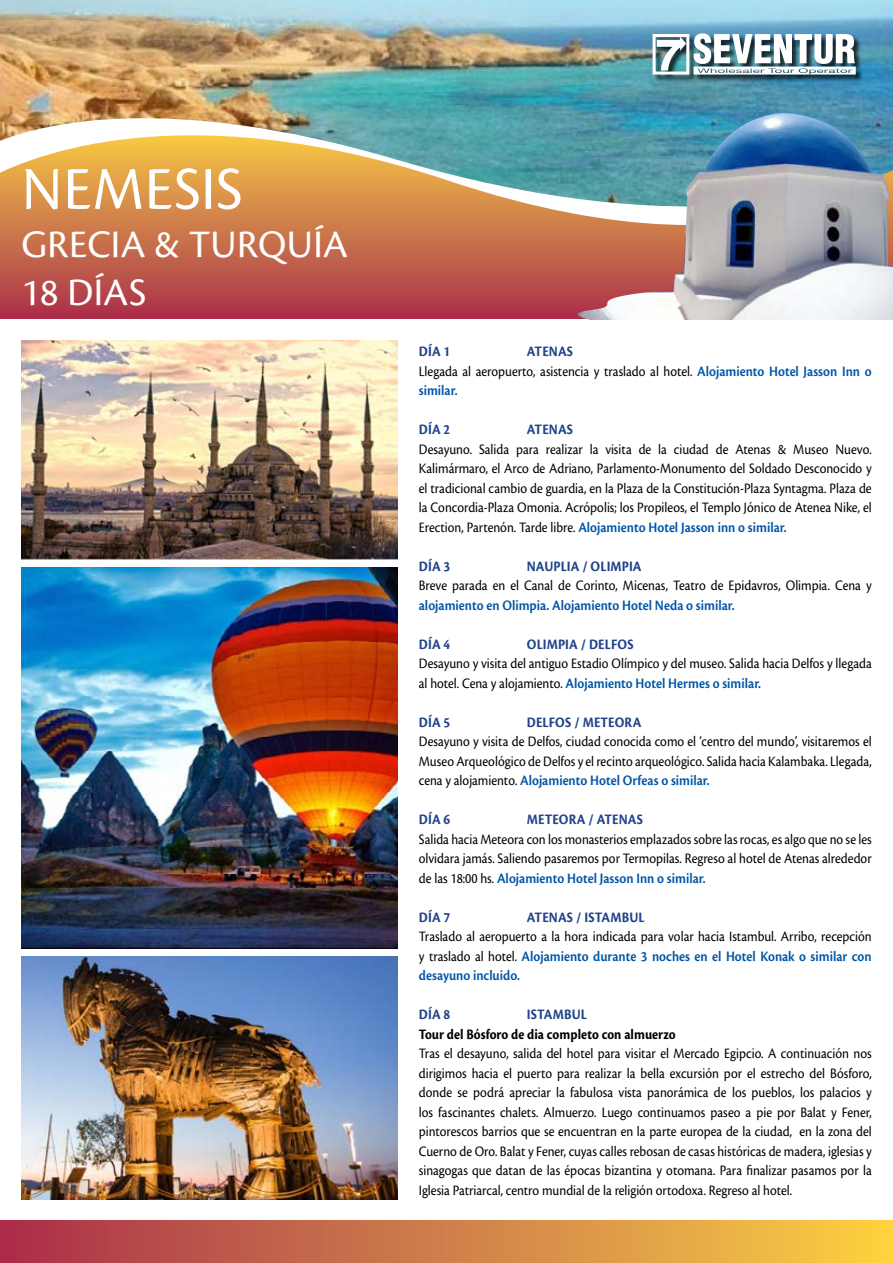
<style>
.page{position:relative;width:893px;height:1263px;background:#fff}
.page>*{position:absolute;margin:0;border:0;box-sizing:border-box;transform-origin:0 0}
.t1{font:63px "Cronos Pro";letter-spacing:.01em;color:#fff}
.t2{font:40.5px/48px "Cronos Pro";letter-spacing:.01em;color:#fff}
.t3{font:15px/19.5px "Cronos Pro";color:#000;text-align:justify;scale:.89 1}
.t4{font:700 15px "Cronos Pro";letter-spacing:.005em;color:#20438b;scale:.9 1}
.t5{font:600 15px "Cronos Pro";color:#0055a7;scale:.9 1}
.t6{font:700 15px "Cronos Pro";letter-spacing:.005em;color:#000;scale:.89 1}
.s1{font-weight:700;color:#20438b}
.s2{font-weight:600;color:#0055a7}
</style>
<div class="page">
<div style="left:0;top:125px;width:893px;height:194px;background:#af3849"></div>
<svg style="left:0;top:246px;width:578px;height:50px;background:#bc584a"></svg>
<img style="left:0;top:0;width:893px;height:246px">
<div style="left:0;top:1220px;width:893px;height:43px;background:linear-gradient(to right,#a82e4d,#fbd144)"></div>
<img style="left:21px;top:340px;width:377px;height:219px">
<img style="left:21px;top:957px;width:377px;height:242px">
<div style="left:653px;top:34px;width:211px;height:49px;background:#000;opacity:.77"></div>
<div style="left:653px;top:34px;width:36px;height:41px;border:3px solid #fff"></div>
<svg style="left:657px;top:37px;width:29px;height:33px"></svg>
<img style="left:694px;top:33px;width:162px;height:42px">
<img style="left:21px;top:568px;width:377px;height:380px">
<img style="left:578px;top:113px;width:315px;height:207px">
<h1 class="t1" style="left:22px;top:153px;width:222px">nemesis</h1>
<h2 class="t2" style="left:21px;top:220px;width:328px">grecia &amp; turquía<br>18 días</h2>
<p class="t4" style="left:419px;top:343px;width:36px">DíA 1</p>
<p class="t3" style="left:419px;top:342px;width:510px;text-align:left;text-indent:108px"><span class="s1">ATENAS<br></span>Llegada al aeropuerto, asistencia y traslado al hotel. <span class="s2">Alojamiento Hotel Jasson Inn o similar.</span></p>
<p class="t4" style="left:419px;top:421px;width:36px">DíA 2</p>
<p class="t4" style="left:527px;top:421px;width:53px">ATENAS</p>
<p class="t3" style="left:419px;top:439px;width:510px">Desayuno. Salida para realizar la visita de la ciudad de Atenas &amp; Museo Nuevo.<br>Kalimármaro, el Arco de Adriano, Parlamento-Monumento del Soldado Desconocido y el tradicional cambio de guardia, en la Plaza de la Constitución-Plaza Syntagma. Plaza de la Concordia-Plaza Omonia. Acrópolis; los Propileos, el Templo Jónico de Atenea Nike, el Erection, Partenón. Tarde libre. <span class="s2">Alojamiento Hotel Jasson inn o similar.</span></p>
<p class="t4" style="left:419px;top:557px;width:36px">DíA 3</p>
<p class="t4" style="left:527px;top:557px;width:129px">NAUPLIA / OLIMPIA</p>
<p class="t3" style="left:419px;top:576px;width:510px">Breve parada en el Canal de Corinto, Micenas, Teatro de Epidavros, Olimpia. Cena y</p>
<p class="t5" style="left:419px;top:596px;width:352px">alojamiento en Olimpia. Alojamiento Hotel Neda o similar.</p>
<p class="t4" style="left:419px;top:635px;width:36px">DíA 4</p>
<p class="t4" style="left:527px;top:635px;width:120px">OLIMPIA / DELFOS</p>
<p class="t3" style="left:419px;top:654px;width:510px">Desayuno y visita del antiguo Estadio Olímpico y del museo. Salida hacia Delfos y llegada al hotel. Cena y alojamiento. <span class="s2">Alojamiento Hotel Hermes o similar.</span></p>
<p class="t4" style="left:419px;top:713px;width:36px">DÍA 5</p>
<p class="t4" style="left:527px;top:713px;width:129px">DELFOS / METEORA</p>
<p class="t3" style="left:419px;top:732px;width:510px">Desayuno y visita de Delfos, ciudad conocida como el ‘centro del mundo’, visitaremos el Museo Arqueológico de Delfos y el recinto arqueológico. Salida hacia Kalambaka. Llegada, cena y alojamiento. <span class="s2">Alojamiento Hotel Orfeas o similar.</span></p>
<p class="t4" style="left:419px;top:811px;width:36px">DíA 6</p>
<p class="t4" style="left:527px;top:811px;width:131px">METEORA / ATENAS</p>
<p class="t3" style="left:419px;top:829px;width:510px">Salida hacia Meteora con los monasterios emplazados sobre las rocas, es algo que no se les olvidara jamás. Saliendo pasaremos por Termopilas. Regreso al hotel de Atenas alrededor de las 18:00 hs. <span class="s2">Alojamiento Hotel Jasson Inn o similar.</span></p>
<p class="t4" style="left:419px;top:908px;width:36px">DÍA 7</p>
<p class="t4" style="left:527px;top:908px;width:132px">ATENAS / ISTAMBUL</p>
<p class="t3" style="left:419px;top:927px;width:510px">Traslado al aeropuerto a la hora indicada para volar hacia Istambul. Arribo, recepción y traslado al hotel. <span class="s2">Alojamiento durante 3 noches en el Hotel Konak o similar con desayuno incluido.</span></p>
<p class="t4" style="left:419px;top:1006px;width:52px">día 8 istambul</p>
<p class="t6" style="left:419px;top:1025px;width:290px">Tour del Bósforo de dia completo con almuerzo</p>
<p class="t3" style="left:419px;top:1044px;width:510px">Tras el desayuno, salida del hotel para visitar el Mercado Egipcio. A continuación nos dirigimos hacia el puerto para realizar la bella excursión por el estrecho del Bósforo, donde se podrá apreciar la fabulosa vista panorámica de los pueblos, los palacios y los fascinantes chalets. Almuerzo. Luego continuamos paseo a pie por Balat y Fener, pintorescos barrios que se encuentran en la parte europea de la ciudad, en la zona del Cuerno de Oro. Balat y Fener, cuyas calles rebosan de casas históricas de madera, iglesias y sinagogas que datan de las épocas bizantina y otomana. Para finalizar pasamos por la Iglesia Patriarcal, centro mundial de la religión ortodoxa. Regreso al hotel.</p>
</div>
